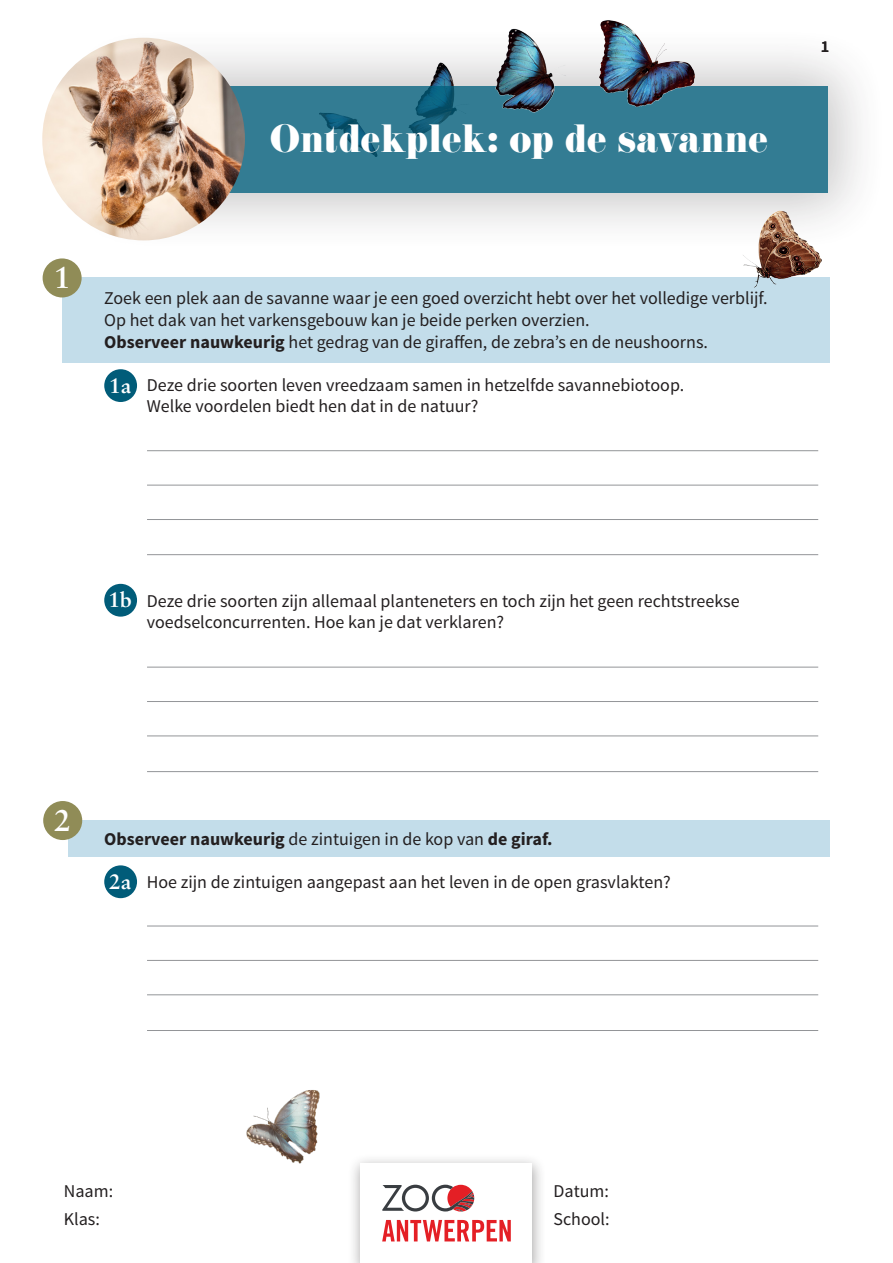
<style>
.page{position:relative;width:893px;height:1263px;background:#fff}
.page>*{position:absolute;margin:0;border:0;box-sizing:border-box;transform-origin:0 0}
.t1{font:34.5px "Eloquent JF Regular Pro";letter-spacing:.02em;color:#fff}
.t2{font:700 30.15px "Sabon LT";color:#fff}
.t3{font:700 21px "Sabon LT";color:#fff}
.t4{font:18px/28.5px "Source Sans Pro";color:#231f20}
.t5{font:700 18px "Source Sans Pro";color:#231f20}
.t6{font:600 16.5px "Source Sans Pro";color:#231f20}
.s1{font-weight:700}
.s2{font-weight:400}
</style>
<div class="page">
<div style="left:347px;top:1154px;width:199px;height:109px;background:#231f20;opacity:.37"></div>
<div style="left:361px;top:1163px;width:171px;height:100px;background:#fff"></div>
<svg style="left:382px;top:1220px;width:129px;height:21px"></svg>
<svg style="left:382px;top:1185px;width:92px;height:26px"></svg>
<img style="left:246px;top:1090px;width:104px;height:84px">
<div style="left:61px;top:23px;width:830px;height:232px;background:#231f20;opacity:.32"></div>
<svg style="left:230px;top:86px;width:598px;height:106px;background:#307990"></svg>
<img style="left:455px;top:20px;width:282px;height:181px">
<img style="left:42px;top:38px;width:203px;height:202px;border-radius:101px">
<div style="left:68px;top:820px;width:761px;height:37px;background:#c3ddea"></div>
<div style="left:43px;top:801px;width:39px;height:39px;background:#908c57;border-radius:50%"></div>
<div style="left:62px;top:278px;width:767px;height:85px;background:#c3ddea"></div>
<img style="left:728px;top:194px;width:102px;height:109px">
<div style="left:43px;top:258px;width:39px;height:39px;background:#908c57;border-radius:50%"></div>
<div style="left:104px;top:369px;width:33px;height:33px;background:#015c79;border-radius:50%"></div>
<div style="left:104px;top:584px;width:33px;height:33px;background:#015c79;border-radius:50%"></div>
<hr style="left:147px;top:450px;width:671px;height:1px;background:#939598">
<hr style="left:147px;top:485px;width:671px;height:1px;background:#939598">
<hr style="left:147px;top:519px;width:671px;height:1px;background:#939598">
<hr style="left:147px;top:554px;width:671px;height:1px;background:#939598">
<hr style="left:147px;top:667px;width:671px;height:1px;background:#939598">
<hr style="left:147px;top:701px;width:671px;height:1px;background:#939598">
<hr style="left:147px;top:735px;width:671px;height:1px;background:#939598">
<hr style="left:147px;top:771px;width:671px;height:1px;background:#939598">
<hr style="left:147px;top:926px;width:671px;height:1px;background:#939598">
<hr style="left:147px;top:960px;width:671px;height:1px;background:#939598">
<hr style="left:147px;top:994px;width:671px;height:1px;background:#939598">
<hr style="left:147px;top:1030px;width:671px;height:1px;background:#939598">
<div style="left:104px;top:865px;width:33px;height:33px;background:#015c79;border-radius:50%"></div>
<h1 class="t1" style="left:270px;top:120px;width:499px">Ontdekplek: op de savanne</h1>
<p class="t2" style="left:54px;top:259px;width:18px">1</p>
<p class="t4" style="left:104px;top:284px;width:665px">Zoek een plek aan de savanne waar je een goed overzicht hebt over het volledige verblijf.</p>
<p class="t4" style="left:104px;top:306px;width:487px">Op het dak van het varkensgebouw kan je beide perken overzien.</p>
<p class="t4" style="left:104px;top:328px;width:605px"><span class="s1">Observeer nauwkeurig</span> het gedrag van de giraffen, de zebra’s en de neushoorns.</p>
<p class="t4" style="left:147px;top:371px;width:539px">Deze drie soorten leven vreedzaam samen in hetzelfde savannebiotoop.</p>
<p class="t4" style="left:147px;top:392px;width:333px">Welke voordelen biedt hen dat in de natuur?</p>
<p class="t3" style="left:109px;top:372px;width:24px">1a</p>
<p class="t6" style="left:821px;top:37px;width:10px">1</p>
<p class="t3" style="left:109px;top:587px;width:25px">1b</p>
<p class="t4" style="left:147px;top:587px;width:594px">Deze drie soorten zijn allemaal planteneters en toch zijn het geen rechtstreekse</p>
<p class="t4" style="left:147px;top:608px;width:359px">voedselconcurrenten. Hoe kan je dat verklaren?</p>
<p class="t2" style="left:54px;top:801px;width:18px">2</p>
<p class="t5" style="left:104px;top:827px;width:450px">Observeer nauwkeurig <span class="s2">de zintuigen in de kop van</span> de giraf.</p>
<p class="t4" style="left:147px;top:868px;width:525px">Hoe zijn de zintuigen aangepast aan het leven in de open grasvlakten?</p>
<p class="t3" style="left:109px;top:868px;width:24px">2a</p>
<p class="t4" style="left:64px;top:1177px;width:51px">Naam:<br>Klas:</p>
<p class="t4" style="left:554px;top:1177px;width:58px">Datum:<br>School:</p>
</div>
